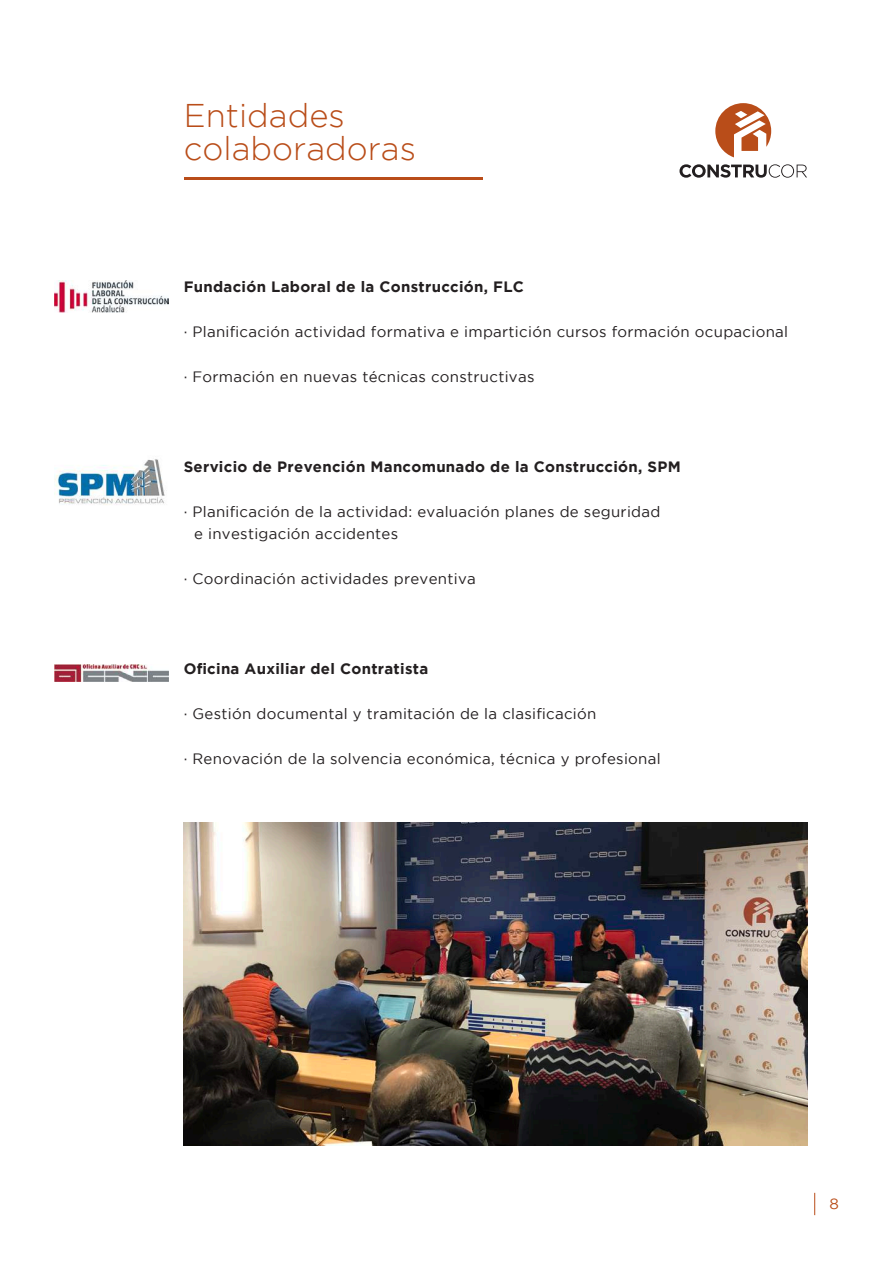
<style>
.page{position:relative;width:893px;height:1263px;background:#fff}
.page>*{position:absolute;margin:0;border:0;box-sizing:border-box;transform-origin:0 0}
.t1{font:300 32.85px/32.8px "Gotham";color:#b94d19}
.t2{font:15px/22.5px "Gotham";letter-spacing:.02em;color:#231f20}
.t3{font:700 15px "Gotham";letter-spacing:.02em;color:#231f20}
.t4{font:15px "Gotham";color:#b94d19}
</style>
<div class="page">
<svg style="left:814px;top:1193px;width:1px;height:22px"></svg>
<svg style="left:715px;top:103px;width:56px;height:54px"></svg>
<svg style="left:679px;top:164px;width:128px;height:14px"></svg>
<hr style="left:184px;top:178px;width:299px;height:2px;background:#b94d19">
<img style="left:54px;top:664px;width:115px;height:17px">
<img style="left:54px;top:281px;width:115px;height:31px">
<img style="left:184px;top:823px;width:623px;height:322px">
<img style="left:54px;top:459px;width:111px;height:46px">
<h1 class="t1" style="left:184px;top:99px;width:234px">Entidades colaboradoras</h1>
<p class="t3" style="left:184px;top:278px;width:342px">Fundación Laboral de la Construcción, FLC</p>
<p class="t2" style="left:184px;top:320px;width:606px">· Planificación actividad formativa e impartición cursos formación ocupacional</p>
<p class="t2" style="left:184px;top:365px;width:352px">· Formación en nuevas técnicas constructivas</p>
<p class="t3" style="left:184px;top:458px;width:499px">Servicio de Prevención Mancomunado de la Construcción, SPM</p>
<p class="t2" style="left:194px;top:500px;width:468px;text-indent:-10px">· Planificación de la actividad: evaluación planes de seguridad e investigación accidentes</p>
<p class="t2" style="left:184px;top:567px;width:294px">· Coordinación actividades preventiva</p>
<p class="t3" style="left:184px;top:660px;width:246px">Oficina Auxiliar del Contratista</p>
<p class="t2" style="left:184px;top:702px;width:414px">· Gestión documental y tramitación de la clasificación</p>
<p class="t2" style="left:184px;top:747px;width:479px">· Renovación de la solvencia económica, técnica y profesional</p>
<p class="t4" style="left:829px;top:1195px;width:11px">8</p>
</div>
